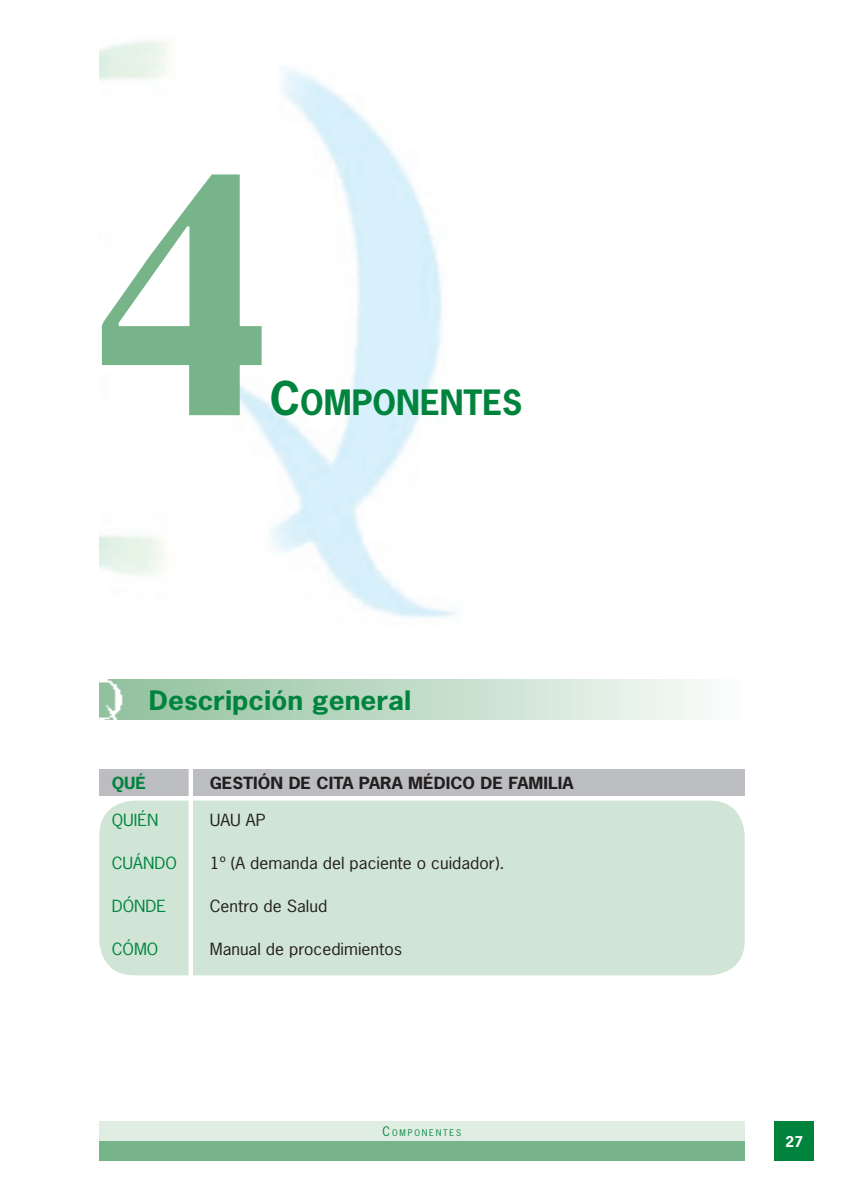
<style>
.page{position:relative;width:844px;height:1191px;background:#fff}
.page>*{position:absolute;margin:0;border:0;box-sizing:border-box;transform-origin:0 0}
.t1{font:700 350px "Times";color:#77b48a}
.t2{font:700 32.9px "News Gothic";color:#00843d}
.t3{font:700 25.2px "News Gothic";color:#00843d;scale:1.11 1}
.t4{font:15.75px "News Gothic";color:#231f20;scale:1.11 1}
.t5{font:700 15.75px "News Gothic";color:#231f20;scale:1.11 1}
.t6{font:15.75px "News Gothic";color:#00843d;scale:1.11 1}
.t7{font:700 15.75px "News Gothic";color:#00843d;scale:1.11 1}
.t8{font:700 14px "News Gothic";color:#fff}
.t9{font:8.58px "News Gothic";letter-spacing:.215em;color:#00843d}
.s1{font-size:43.75px}
.s2{font-size:12.25px}
</style>
<div class="page">
<div style="left:774px;top:1121px;width:40px;height:40px;background:#00843d"></div>
<div style="left:99px;top:1141px;width:645px;height:20px;background:#77b48a"></div>
<div style="left:99px;top:1121px;width:645px;height:20px;background:#e0ede2"></div>
<div style="left:99px;top:769px;width:645px;height:27px;background:#bcbdc0"></div>
<div style="left:99px;top:800px;width:645px;height:175px;background:#d1e5d6"></div>
<div style="left:188px;top:761px;width:5px;height:285px;background:#fff"></div>
<div style="left:99px;top:679px;width:645px;height:40px;background:linear-gradient(to right,#8fbf9b,#fafcfa)"></div>
<img style="left:99px;top:679px;width:24px;height:41px">
<h1 class="t1" style="left:95px;top:63px;width:176px">4</h1>
<h2 class="t2" style="left:270px;top:381px;width:254px"><span class="s1">C</span>OMPONENTES</h2>
<h3 class="t3" style="left:149px;top:683px;width:238px">Descripción general</h3>
<p class="t7" style="left:112px;top:773px;width:32px">QUÉ</p>
<p class="t5" style="left:210px;top:773px;width:329px">GESTIÓN DE CITA PARA MÉDICO DE FAMILIA</p>
<p class="t6" style="left:112px;top:810px;width:44px">QUIÉN</p>
<p class="t6" style="left:112px;top:853px;width:60px">CUÁNDO</p>
<p class="t6" style="left:112px;top:896px;width:51px">DÓNDE</p>
<p class="t6" style="left:112px;top:938px;width:44px">CÓMO</p>
<p class="t4" style="left:210px;top:810px;width:52px">UAU AP</p>
<p class="t4" style="left:210px;top:853px;width:267px">1º (A demanda del paciente o cuidador).</p>
<p class="t4" style="left:210px;top:896px;width:107px">Centro de Salud</p>
<p class="t4" style="left:210px;top:938px;width:175px">Manual de procedimientos</p>
<p class="t9" style="left:382px;top:1127px;width:80px"><span class="s2">C</span>OMPONENTES</p>
<p class="t8" style="left:785px;top:1132px;width:19px">27</p>
</div>
